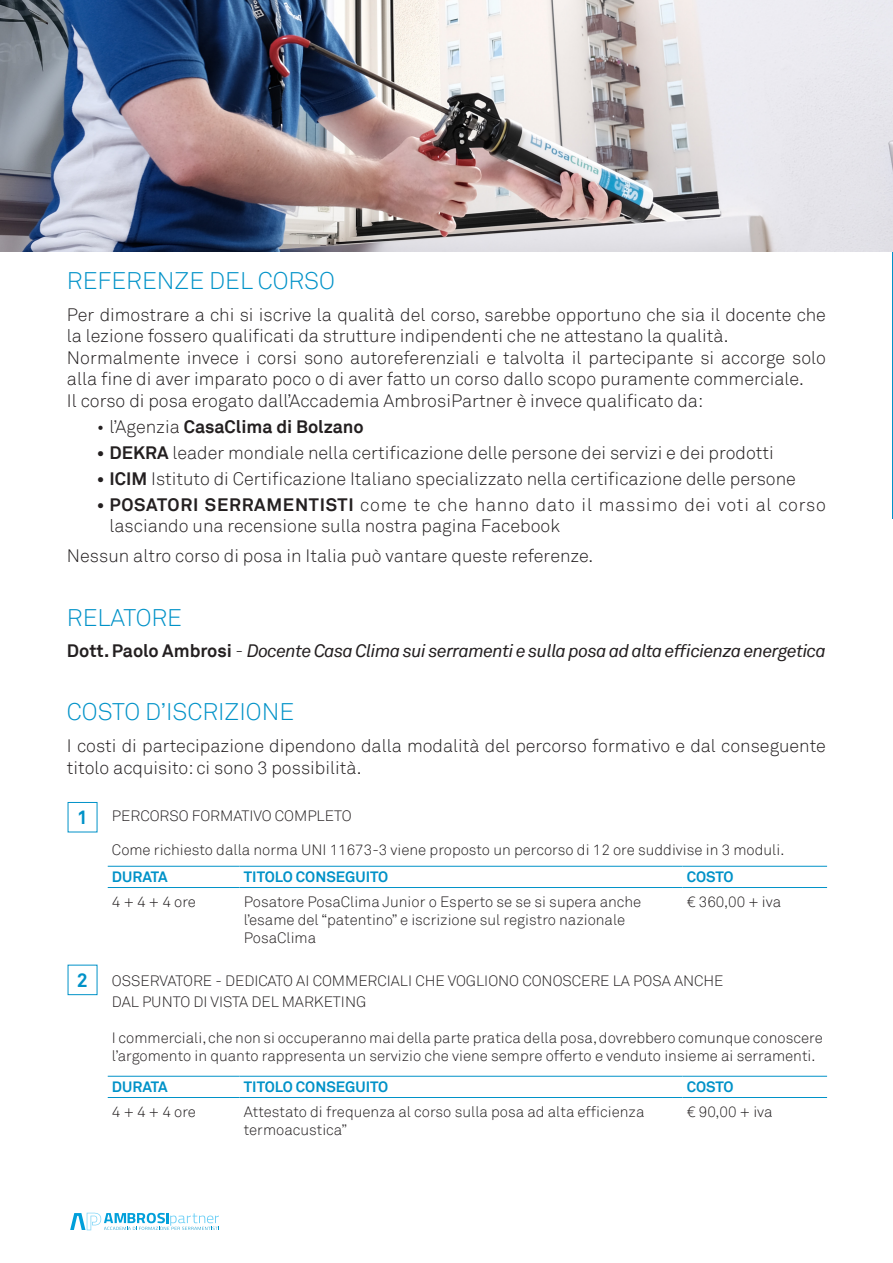
<style>
.page{position:relative;width:893px;height:1263px;background:#fff}
.page>*{position:absolute;margin:0;border:0;box-sizing:border-box;transform-origin:0 0}
.t1{font:300 24px "Akkurat";color:#0092c8}
.t2{font:700 19.5px "Akkurat";color:#0092c8}
.t3{font:300 18px/21.6px "Akkurat";color:#231f20}
.t4{font:italic 18px "Akkurat";letter-spacing:-.03em;color:#231f20}
.t5{font:700 18px "Akkurat";color:#231f20}
.t6{font:300 15px/18px "Akkurat";color:#231f20}
.t7{font:700 15px "Akkurat";color:#0092c8}
.s1{font-weight:300}
.s2{font-weight:700}
.s3{font-weight:700;font-style:normal}
.s4{font-weight:300;font-style:normal}
</style>
<div class="page">
<hr style="left:108px;top:866px;width:132px;height:1px;background:#0092c8">
<hr style="left:240px;top:866px;width:442px;height:1px;background:#0092c8">
<hr style="left:682px;top:866px;width:145px;height:1px;background:#0092c8">
<hr style="left:108px;top:887px;width:132px;height:1px;background:#0092c8">
<hr style="left:240px;top:887px;width:442px;height:1px;background:#0092c8">
<hr style="left:682px;top:887px;width:145px;height:1px;background:#0092c8">
<hr style="left:108px;top:1076px;width:132px;height:1px;background:#0092c8">
<hr style="left:240px;top:1076px;width:442px;height:1px;background:#0092c8">
<hr style="left:682px;top:1076px;width:145px;height:1px;background:#0092c8">
<hr style="left:108px;top:1097px;width:132px;height:1px;background:#0092c8">
<hr style="left:240px;top:1097px;width:442px;height:1px;background:#0092c8">
<hr style="left:682px;top:1097px;width:145px;height:1px;background:#0092c8">
<hr style="left:892px;top:0;width:1px;height:519px;background:#0092c8">
<svg style="left:70px;top:1212px;width:149px;height:18px"></svg>
<img style="left:0;top:0;width:892px;height:252px">
<p class="t1" style="left:67px;top:267px;width:269px">REFERENZE DEL CORSO</p>
<p class="t3" style="left:67px;top:304px;width:760px">Per dimostrare a chi si iscrive la qualità del corso, sarebbe opportuno che sia il docente che la lezione fossero qualificati da strutture indipendenti che ne attestano la qualità.</p>
<p class="t3" style="left:67px;top:347px;width:761px">Normalmente invece i corsi sono autoreferenziali e talvolta il partecipante si accorge solo alla fine di aver imparato poco o di aver fatto un corso dallo scopo puramente commerciale.</p>
<p class="t3" style="left:67px;top:390px;width:638px">Il corso di posa erogato dall’Accademia AmbrosiPartner è invece qualificato da:</p>
<p class="t5" style="left:97px;top:415px;width:269px"><span class="s1">• l’Agenzia</span> CasaClima di Bolzano</p>
<p class="t3" style="left:97px;top:442px;width:678px"><span class="s2">• DEKRA</span> leader mondiale nella certificazione delle persone dei servizi e dei prodotti</p>
<p class="t3" style="left:97px;top:468px;width:701px"><span class="s2">• ICIM</span> Istituto di Certificazione Italiano specializzato nella certificazione delle persone</p>
<p class="t3" style="left:109px;top:494px;width:718px;text-indent:-13px"><span class="s2">• POSATORI SERRAMENTISTI</span> come te che hanno dato il massimo dei voti al corso lasciando una recensione sulla nostra pagina Facebook</p>
<p class="t3" style="left:67px;top:545px;width:528px">Nessun altro corso di posa in Italia può vantare queste referenze.</p>
<p class="t1" style="left:67px;top:603px;width:117px">RELATORE</p>
<p class="t4" style="left:67px;top:640px;width:760px"><span class="s3">Dott. Paolo Ambrosi</span> <span class="s4">-</span> Docente Casa Clima sui serramenti e sulla posa ad alta efficienza energetica</p>
<p class="t1" style="left:67px;top:698px;width:229px">COSTO D’ISCRIZIONE</p>
<p class="t3" style="left:67px;top:735px;width:760px">I costi di partecipazione dipendono dalla modalità del percorso formativo e dal conseguente titolo acquisito: ci sono 3 possibilità.</p>
<p class="t6" style="left:112px;top:807px;width:241px">PERCORSO FORMATIVO COMPLETO</p>
<p class="t6" style="left:112px;top:841px;width:674px">Come richiesto dalla norma UNI 11673-3 viene proposto un percorso di 12 ore suddivise in 3 moduli.</p>
<p class="t7" style="left:112px;top:867px;width:57px">DURATA</p>
<p class="t7" style="left:244px;top:867px;width:146px">TITOLO CONSEGUITO</p>
<p class="t7" style="left:687px;top:867px;width:48px">COSTO</p>
<p class="t6" style="left:112px;top:893px;width:86px">4 + 4 + 4 ore</p>
<p class="t6" style="left:244px;top:893px;width:399px">Posatore PosaClima Junior o Esperto se se si supera anche l’esame del “patentino” e iscrizione sul registro nazionale<br>PosaClima</p>
<p class="t6" style="left:687px;top:893px;width:96px">€ 360,00 + iva</p>
<p class="t6" style="left:112px;top:971px;width:613px;line-height:21px">OSSERVATORE - DEDICATO AI COMMERCIALI CHE VOGLIONO CONOSCERE LA POSA ANCHE<br>DAL PUNTO DI VISTA DEL MARKETING</p>
<p class="t6" style="left:112px;top:1029px;width:712px">I commerciali, che non si occuperanno mai della parte pratica della posa, dovrebbero comunque conoscere l’argomento in quanto rappresenta un servizio che viene sempre offerto e venduto insieme ai serramenti.</p>
<p class="t7" style="left:112px;top:1077px;width:57px">DURATA</p>
<p class="t7" style="left:244px;top:1077px;width:146px">TITOLO CONSEGUITO</p>
<p class="t7" style="left:687px;top:1077px;width:48px">COSTO</p>
<p class="t6" style="left:112px;top:1103px;width:86px">4 + 4 + 4 ore</p>
<p class="t6" style="left:244px;top:1103px;width:402px">Attestato di frequenza al corso sulla posa ad alta efficienza termoacustica”</p>
<p class="t6" style="left:687px;top:1103px;width:87px">€ 90,00 + iva</p>
<p class="t2" style="left:77px;top:805px;width:13px">1</p>
<p class="t2" style="left:77px;top:968px;width:13px">2</p>
</div>
